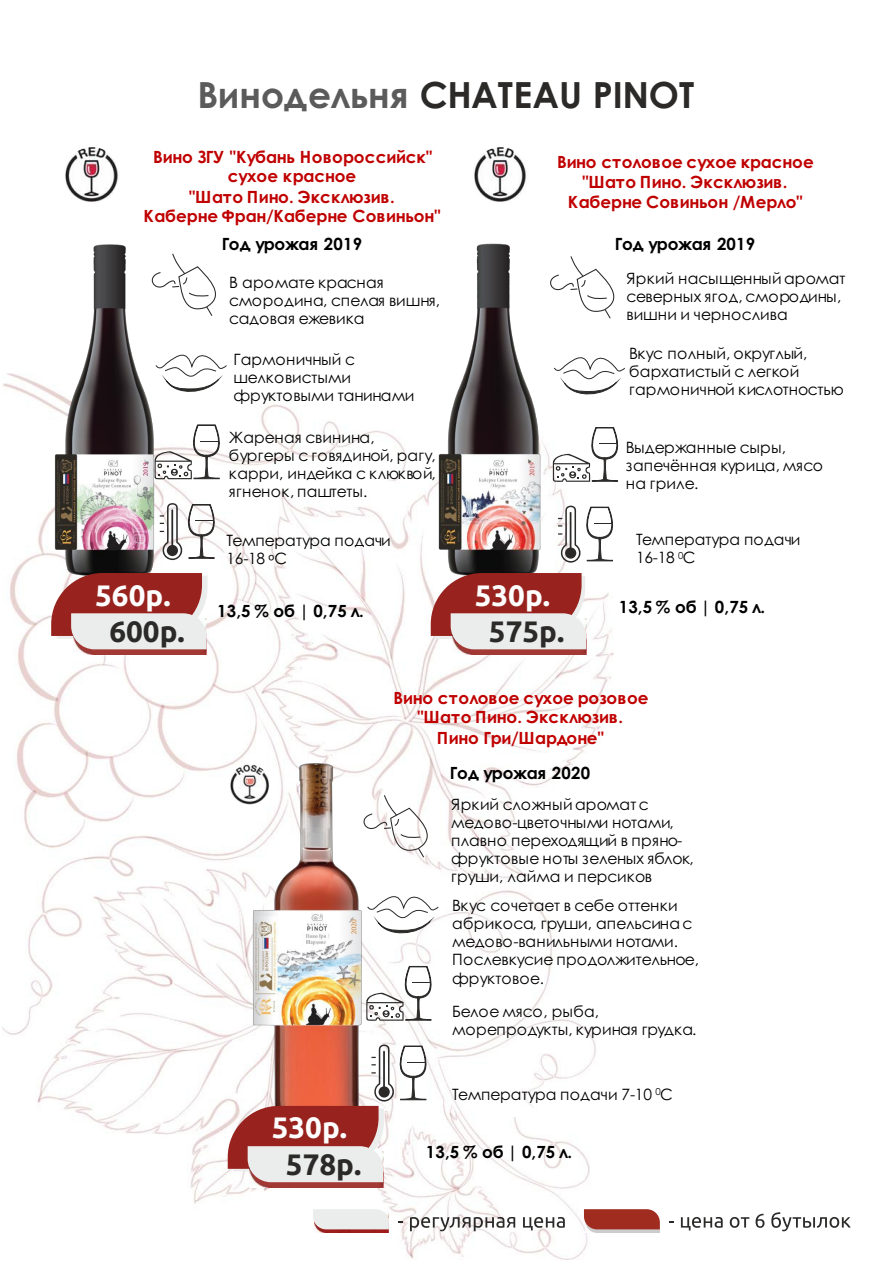
<style>
.page{position:relative;width:893px;height:1263px;background:#fff}
.page>*{position:absolute;margin:0;border:0;box-sizing:border-box;transform-origin:0 0}
.t1{font:700 36px "Century Gothic";color:#2b2a29}
.t2{font:700 29.55px "Ubuntu";color:#fefefe}
.t3{font:700 29.55px "Ubuntu";color:#2b2a29}
.t4{font:700 16.8px/19.8px "Century Gothic";color:#c00000;text-align:center}
.t5{font:700 16.8px "Century Gothic";color:#000}
.t6{font:15.6px/18px "Century Gothic";color:#000}
.s1{color:#5b5b5b}
.s2{font-family:"Arial"}
</style>
<div class="page">
<img style="left:3px;top:374px;width:610px;height:886px">
<img style="left:41px;top:244px;width:130px;height:340px">
<img style="left:429px;top:243px;width:124px;height:341px">
<img style="left:230px;top:744px;width:160px;height:299px">
<img style="left:250px;top:1182px;width:133px;height:5px">
<img style="left:64px;top:147px;width:56px;height:56px;border-radius:50%">
<img style="left:229px;top:764px;width:41px;height:41px;border-radius:50%">
<img style="left:472px;top:147px;width:57px;height:56px;border-radius:50%">
<svg style="left:145px;top:252px;width:71px;height:65px"></svg>
<svg style="left:155px;top:349px;width:73px;height:47px"></svg>
<svg style="left:155px;top:425px;width:73px;height:55px"></svg>
<svg style="left:159px;top:502px;width:64px;height:58px"></svg>
<img style="left:73px;top:649px;width:134px;height:6px">
<svg style="left:51px;top:573px;width:156px;height:76px;background:#c28785"></svg>
<svg style="left:543px;top:255px;width:72px;height:65px"></svg>
<svg style="left:553px;top:357px;width:72px;height:42px"></svg>
<svg style="left:553px;top:427px;width:66px;height:56px"></svg>
<svg style="left:558px;top:504px;width:56px;height:59px"></svg>
<img style="left:453px;top:649px;width:133px;height:6px">
<svg style="left:431px;top:573px;width:155px;height:76px;background:#c18784"></svg>
<svg style="left:357px;top:794px;width:81px;height:65px"></svg>
<svg style="left:366px;top:890px;width:73px;height:47px"></svg>
<svg style="left:366px;top:966px;width:74px;height:56px"></svg>
<svg style="left:228px;top:1043px;width:207px;height:139px"></svg>
<img style="left:314px;top:1229px;width:75px;height:3px">
<div style="left:313px;top:1209px;width:76px;height:20px;background:#ebecec"></div>
<svg style="left:410px;top:1217px;width:105px;height:14px"></svg>
<svg style="left:523px;top:1217px;width:42px;height:13px"></svg>
<img style="left:585px;top:1229px;width:75px;height:3px">
<svg style="left:584px;top:1209px;width:76px;height:20px;background:#a4372c"></svg>
<svg style="left:681px;top:1217px;width:42px;height:13px"></svg>
<svg style="left:730px;top:1217px;width:19px;height:11px"></svg>
<svg style="left:756px;top:1214px;width:8px;height:14px"></svg>
<svg style="left:771px;top:1212px;width:80px;height:19px"></svg>
<h1 class="t1" style="left:197px;top:81px;width:498px"><span class="s1">Винодельня</span> CHATEAU PINOT</h1>
<p class="t4" style="left:144px;top:149px;width:298px">Вино ЗГУ "Кубань Новороссийск" сухое красное<br>"Шато Пино. Эксклюзив.<br>Каберне Фран/Каберне Совиньон"</p>
<p class="t5" style="left:222px;top:237px;width:142px">Год урожая 2019</p>
<p class="t6" style="left:229px;top:274px;width:213px">В аромате красная смородина, спелая вишня, садовая ежевика</p>
<p class="t6" style="left:233px;top:351px;width:183px">Гармоничный с шелковистыми фруктовыми танинами</p>
<h2 class="t2" style="left:95px;top:583px;width:77px">560р.</h2>
<h2 class="t3" style="left:109px;top:619px;width:77px">600р.</h2>
<p class="t6" style="left:229px;top:430px;width:208px">Жареная свинина, бургеры с говядиной, рагу, карри, индейка с клюквой, ягненок, паштеты.</p>
<p class="t6" style="left:226px;top:533px;width:166px">Температура подачи<br>16-18 <span class="s2">ᵒ</span>С</p>
<p class="t5" style="left:217px;top:604px;width:148px">13,5 % об | 0,75 л.</p>
<p class="t4" style="left:557px;top:154px;width:258px">Вино столовое сухое красное "Шато Пино. Эксклюзив.<br>Каберне Совиньон /Мерло"</p>
<p class="t5" style="left:615px;top:237px;width:142px">Год урожая 2019</p>
<p class="t6" style="left:626px;top:271px;width:221px">Яркий насыщенныйаромат северных ягод, смородины, вишни и чернослива</p>
<p class="t6" style="left:629px;top:345px;width:216px">Вкус полный, округлый, бархатистый с легкой гармоничной кислотностью</p>
<p class="t6" style="left:626px;top:440px;width:199px">Выдержанные сыры, запечённая курица, мясо на гриле.</p>
<h2 class="t2" style="left:475px;top:583px;width:77px">530р.</h2>
<h2 class="t3" style="left:489px;top:619px;width:77px">575р.</h2>
<p class="t6" style="left:636px;top:532px;width:166px">Температура подачи<br>16-18 <sup>0</sup>С</p>
<p class="t5" style="left:619px;top:601px;width:148px">13,5 % об | 0,75 л.</p>
<p class="t4" style="left:393px;top:690px;width:257px">Вино столовое сухое розовое "Шато Пино. Эксклюзив.<br>Пино Гри/Шардоне"</p>
<p class="t5" style="left:450px;top:767px;width:142px">Год урожая 2020</p>
<p class="t6" style="left:451px;top:797px;width:244px">Яркий сложныйароматс медово-цветочными нотами, плавно переходящий в пряно&shy;фруктовые ноты зеленых яблок, груши, лайма и персиков</p>
<p class="t6" style="left:452px;top:898px;width:248px">Вкус сочетает в себе оттенки абрикоса, груши, апельсина с медово-ванильными нотами.<br>Послевкусие продолжительное, фруктовое.</p>
<p class="t6" style="left:452px;top:1004px;width:246px">Белое мясо, рыба, морепродукты, куриная грудка.</p>
<h2 class="t2" style="left:272px;top:1115px;width:77px">530р.</h2>
<h2 class="t3" style="left:286px;top:1152px;width:77px">578р.</h2>
<p class="t6" style="left:452px;top:1087px;width:222px">Температура подачи 7-10 <sup>0</sup>С</p>
<p class="t5" style="left:426px;top:1145px;width:148px">13,5 % об | 0,75 л.</p>
</div>
